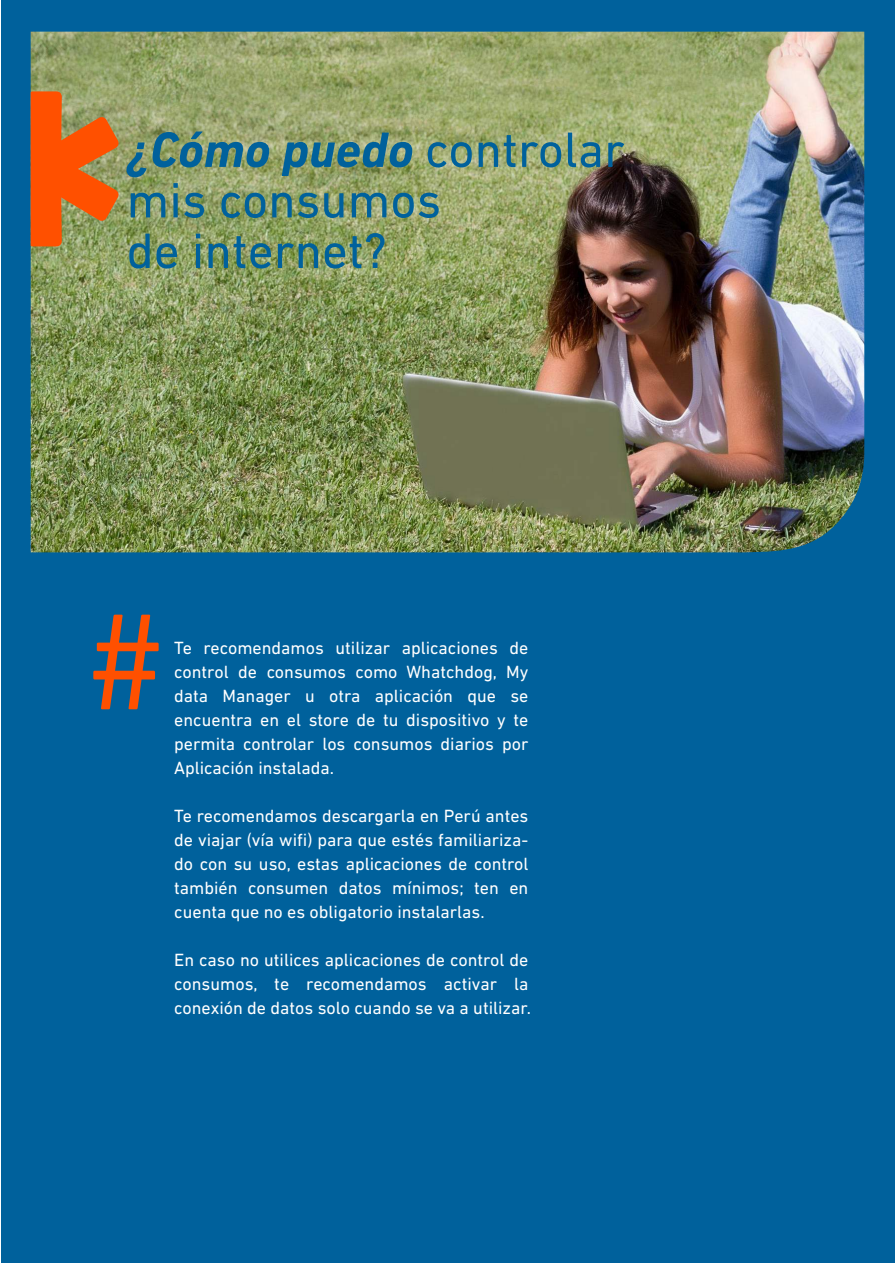
<style>
.page{position:relative;width:895px;height:1264px;background:#fff}
.page>*{position:absolute;margin:0;border:0;box-sizing:border-box;transform-origin:0 0}
.t1{font:139.2px "DIN Next LT Pro";color:#ff5000}
.t2{font:50.55px/50.6px "DIN Next LT Pro";color:#00619c}
.t3{font:18px/24px "DIN Next LT Pro";color:#fff;text-align:justify}
.s1{font-weight:700;font-style:italic}
</style>
<div class="page">
<div style="left:1px;top:0;width:893px;height:1263px;background:#00619c"></div>
<img style="left:31px;top:32px;width:833px;height:521px">
<svg style="left:31px;top:91px;width:88px;height:155px;background:#d56e28"></svg>
<h2 class="t2" style="left:127px;top:124px;width:499px"><span class="s1">¿Cómo puedo</span> controlar mis consumos<br>de internet?</h2>
<h1 class="t1" style="left:90px;top:582px;width:73px">#</h1>
<p class="t3" style="left:174px;top:636px;width:355px">Te recomendamos utilizar aplicaciones de control de consumos como Whatchdog, My data Manager u otra aplicación que se encuentra en el store de tu dispositivo y te permita controlar los consumos diarios por Aplicación instalada.</p>
<p class="t3" style="left:174px;top:804px;width:356px">Te recomendamos descargarla en Perú antes de viajar (vía wifi) para que estés familiariza&shy;do con su uso, estas aplicaciones de control también consumen datos mínimos; ten en cuenta que no es obligatorio instalarlas.</p>
<p class="t3" style="left:174px;top:948px;width:358px;text-align:left">En caso no utilices aplicaciones de control de consumos, te recomendamos activar la conexión de datos solo cuando se va a utilizar.</p>
</div>
